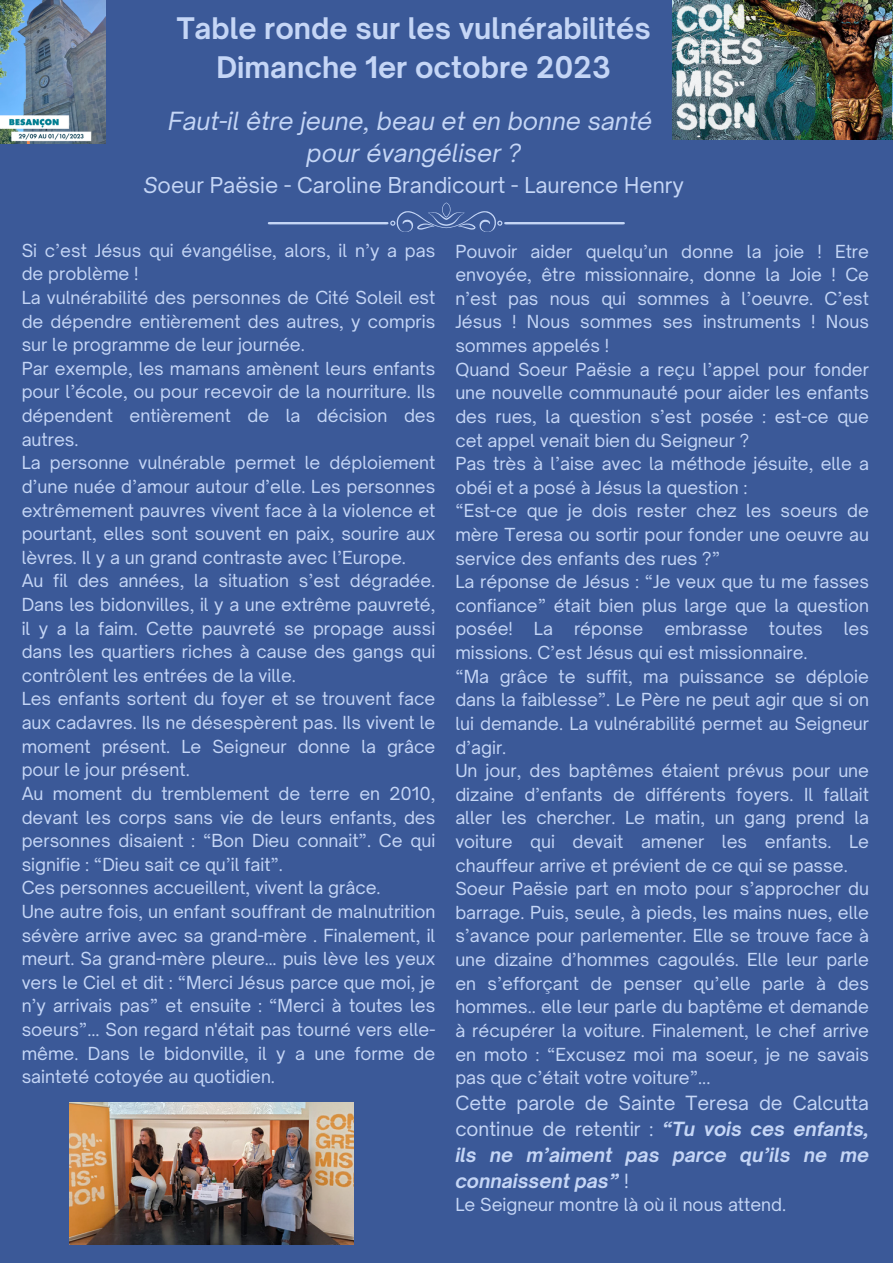
<style>
.page{position:relative;width:893px;height:1264px;background:#fff}
.page>*{position:absolute;margin:0;border:0;box-sizing:border-box;transform-origin:0 0}
.t1{font:700 28.5px "Open Sauce One";color:#c5d6f6}
.t2{font:italic 24px "Open Sauce One";color:#c5d6f6}
.t3{font:21px "Open Sauce One";color:#c5d6f6}
.t4{font:italic 700 18.75px/25.8px "Open Sauce One";color:#c5d6f6;text-align:justify}
.t5{font:17.25px/23.5px "Open Sauce One";color:#c5d6f6;text-align:justify}
.s1{font-style:italic}
.s2{font-weight:400;font-style:normal}
</style>
<div class="page">
<div style="left:0;top:0;width:892px;height:1262px;background:#3b5998"></div>
<img style="left:673px;top:0;width:219px;height:139px">
<img style="left:0;top:0;width:105px;height:144px">
<img style="left:70px;top:1102px;width:283px;height:141px">
<svg style="left:268px;top:202px;width:356px;height:30px"></svg>
<p class="t1" style="left:177px;top:10px;width:475px">Table ronde sur les vulnérabilités</p>
<p class="t1" style="left:216px;top:49px;width:396px">Dimanche 1er octobre 2023</p>
<p class="t2" style="left:168px;top:106px;width:485px">Faut-il être jeune, beau et en bonne santé</p>
<p class="t2" style="left:306px;top:138px;width:216px">pour évangéliser ?</p>
<p class="t3" style="left:143px;top:172px;width:542px"><span class="s1">S</span>oeur Paësie - Caroline Brandicourt - Laurence Henry</p>
<p class="t5" style="left:22px;top:238px;width:415px">Si c’est Jésus qui évangélise, alors, il n’y a pas de problème !</p>
<p class="t5" style="left:22px;top:285px;width:415px">La vulnérabilité des personnes de Cité Soleil est de dépendre entièrement des autres, y compris sur le programme de leur journée.</p>
<p class="t5" style="left:22px;top:356px;width:415px">Par exemple, les mamans amènent leurs enfants pour l’école, ou pour recevoir de la nourriture. Ils dépendent entièrement de la décision des autres.</p>
<p class="t5" style="left:22px;top:451px;width:415px">La personne vulnérable permet le déploiement d’une nuée d’amour autour d’elle. Les personnes extrêmement pauvres vivent face à la violence et pourtant, elles sont souvent en paix, sourire aux lèvres. Il y a un grand contraste avec l’Europe.</p>
<p class="t5" style="left:22px;top:569px;width:415px">Au fil des années, la situation s’est dégradée.<br>Dans les bidonvilles, il y a une extrême pauvreté, il y a la faim. Cette pauvreté se propage aussi dans les quartiers riches à cause des gangs qui contrôlent les entrées de la ville.</p>
<p class="t5" style="left:22px;top:687px;width:415px">Les enfants sortent du foyer et se trouvent face aux cadavres. Ils ne désespèrent pas. Ils vivent le moment présent. Le Seigneur donne la grâce pour le jour présent.</p>
<p class="t5" style="left:22px;top:781px;width:415px">Au moment du tremblement de terre en 2010, devant les corps sans vie de leurs enfants, des personnes disaient : “Bon Dieu connait”. Ce qui signifie : “Dieu sait ce qu’il fait”.</p>
<p class="t5" style="left:22px;top:876px;width:360px">Ces personnes accueillent, vivent la grâce.</p>
<p class="t5" style="left:22px;top:899px;width:415px">Une autre fois, un enfant souffrant de malnutrition sévère arrive avec sa grand-mère . Finalement, il meurt. Sa grand-mère pleure… puis lève les yeux vers le Ciel et dit : “Merci Jésus parce que moi, je n’y arrivais pas” et ensuite : “Merci à toutes les soeurs”... Son regard n'était pas tourné vers elle&shy;même. Dans le bidonville, il y a une forme de sainteté cotoyée au quotidien.</p>
<p class="t5" style="left:455px;top:239px;width:415px">Pouvoir aider quelqu’un donne la joie ! Etre envoyée, être missionnaire, donne la Joie ! Ce n’est pas nous qui sommes à l’oeuvre. C’est Jésus ! Nous sommes ses instruments ! Nous sommes appelés !</p>
<p class="t5" style="left:455px;top:357px;width:415px">Quand Soeur Paësie a reçu l’appel pour fonder une nouvelle communauté pour aider les enfants des rues, la question s’est posée : est-ce que cet appel venait bien du Seigneur ?</p>
<p class="t5" style="left:455px;top:452px;width:415px">Pas très à l’aise avec la méthode jésuite, elle a obéi et a posé à Jésus la question :</p>
<p class="t5" style="left:455px;top:499px;width:415px">“Est-ce que je dois rester chez les soeurs de mère Teresa ou sortir pour fonder une oeuvre au service des enfants des rues ?”</p>
<p class="t5" style="left:455px;top:570px;width:415px">La réponse de Jésus : “Je veux que tu me fasses confiance” était bien plus large que la question posée! La réponse embrasse toutes les missions. C’est Jésus qui est missionnaire.</p>
<p class="t5" style="left:455px;top:664px;width:415px">“Ma grâce te suffit, ma puissance se déploie dans la faiblesse”. Le Père ne peut agir que si on lui demande. La vulnérabilité permet au Seigneur d’agir.</p>
<p class="t5" style="left:455px;top:758px;width:415px">Un jour, des baptêmes étaient prévus pour une dizaine d’enfants de différents foyers. Il fallait aller les chercher. Le matin, un gang prend la voiture qui devait amener les enfants. Le chauffeur arrive et prévient de ce qui se passe.</p>
<p class="t5" style="left:455px;top:876px;width:415px">Soeur Paësie part en moto pour s’approcher du barrage. Puis, seule, à pieds, les mains nues, elle s’avance pour parlementer. Elle se trouve face à une dizaine d’hommes cagoulés. Elle leur parle en s’efforçant de penser qu’elle parle à des hommes.. elle leur parle du baptême et demande à récupérer la voiture. Finalement, le chef arrive en moto : “Excusez moi ma soeur, je ne savais pas que c’était votre voiture”...</p>
<p class="t4" style="left:455px;top:1089px;width:415px"><span class="s2">Cette parole de Sainte Teresa de Calcutta continue de retentir :</span> “Tu vois ces enfants, ils ne m’aiment pas parce qu’ils ne me connaissent pas” <span class="s2">!</span></p>
<p class="t5" style="left:455px;top:1192px;width:332px">Le Seigneur montre là où il nous attend.</p>
</div>
